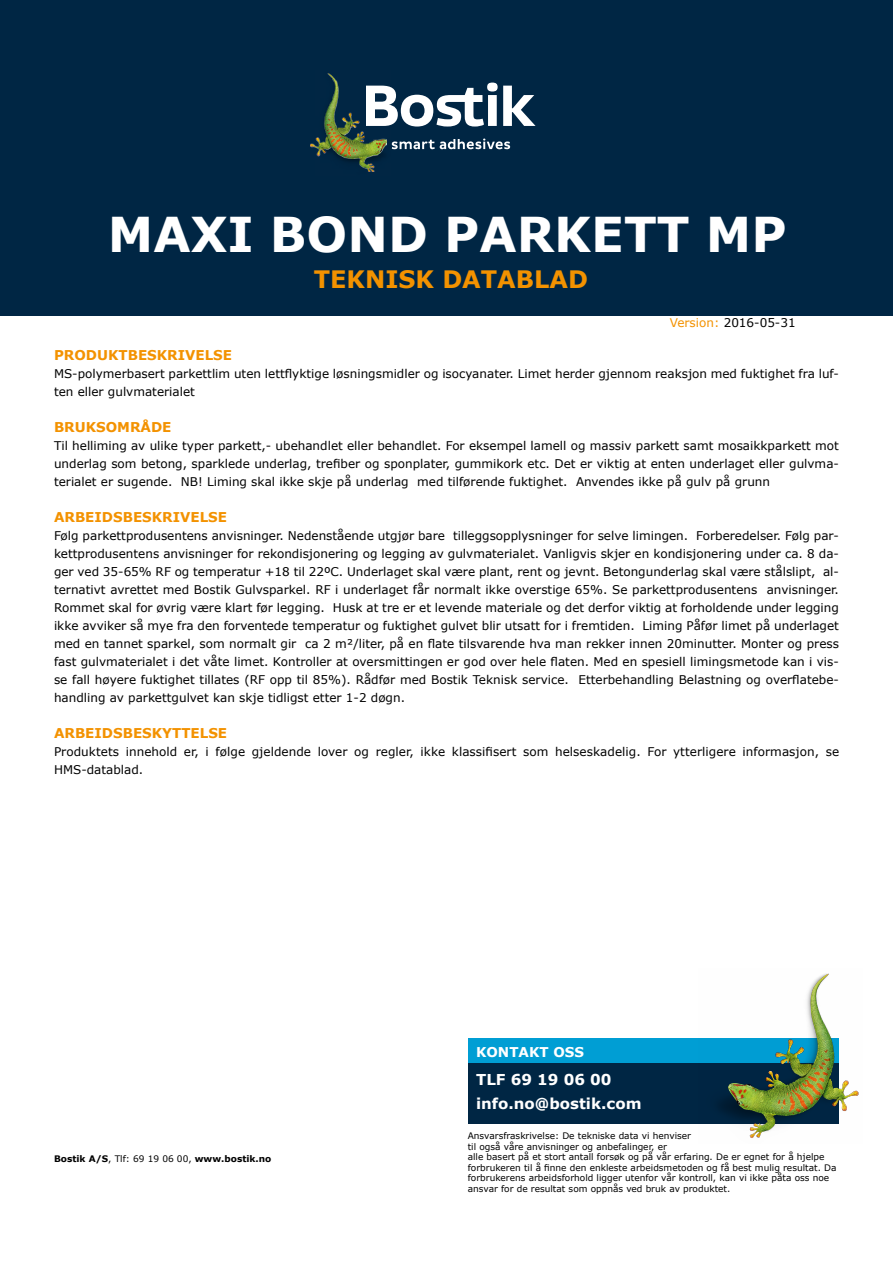
<style>
.page{position:relative;width:893px;height:1263px;background:#fff}
.page>*{position:absolute;margin:0;border:0;box-sizing:border-box;transform-origin:0 0}
.t1{font:700 48px "Verdana";color:#fff}
.t2{font:700 24px "Verdana";color:#f39200}
.t3{font:700 23.55px "Verdana";color:#fff}
.t4{font:700 19.05px "Verdana";color:#fff}
.t5{font:700 15px/24px "Verdana";color:#fff}
.t6{font:700 13.5px "Verdana";color:#f39200}
.t7{font:700 13.5px "Verdana";color:#fff}
.t8{font:12px/18px "Verdana";color:#000}
.t9{font:9px/10.5px "Verdana";color:#000}
.t10{font:700 9px "Verdana";color:#000}
.s1{color:#f39200}
.s2{font-weight:400}
</style>
<div class="page">
<div style="left:0;top:0;width:893px;height:316px;background:#002644"></div>
<img style="left:311px;top:73px;width:75px;height:98px">
<svg style="left:392px;top:139px;width:118px;height:10px"></svg>
<svg style="left:366px;top:83px;width:170px;height:44px"></svg>
<div style="left:469px;top:1038px;width:370px;height:26px;background:#009ed4"></div>
<div style="left:469px;top:1063px;width:370px;height:61px;background:#002644"></div>
<img style="left:719px;top:973px;width:140px;height:165px">
<h1 class="t1" style="left:108px;top:201px;width:680px">MAXI BOND PARKETT MP</h1>
<h2 class="t2" style="left:314px;top:262px;width:276px">TEKNISK DATABLAD</h2>
<p class="t8" style="left:670px;top:313px;width:127px"><span class="s1">Version:</span> 2016-05-31</p>
<p class="t6" style="left:54px;top:346px;width:180px">PRODUKTBESKRIVELSE</p>
<p class="t8" style="left:54px;top:365px;width:786px">MS-polymerbasert parkettlim uten lettflyktige løsningsmidler og isocyanater. Limet herder gjennom reaksjon med fuktighet fra luf&shy;ten eller gulvmaterialet</p>
<p class="t6" style="left:54px;top:418px;width:119px">BRUKSOMRÅDE</p>
<p class="t8" style="left:54px;top:437px;width:786px;text-align:justify">Til helliming av ulike typer parkett,- ubehandlet eller behandlet. For eksempel lamell og massiv parkett samt mosaikkparkett mot underlag som betong, sparklede underlag, trefiber og sponplater, gummikork etc. Det er viktig at enten underlaget eller gulvma&shy;terialet er sugende. NB! Liming skal ikke skje på underlag med tilførende fuktighet. Anvendes ikke på gulv på grunn</p>
<p class="t6" style="left:54px;top:508px;width:175px">ARBEIDSBESKRIVELSE</p>
<p class="t8" style="left:54px;top:527px;width:786px;text-align:justify">Følg parkettprodusentens anvisninger. Nedenstående utgjør bare tilleggsopplysninger for selve limingen. Forberedelser. Følg par&shy;kettprodusentens anvisninger for rekondisjonering og legging av gulvmaterialet. Vanligvis skjer en kondisjonering under ca. 8 da&shy;ger ved 35-65% RF og temperatur +18 til 22ºC. Underlaget skal være plant, rent og jevnt. Betongunderlag skal være stålslipt, al&shy;ternativt avrettet med Bostik Gulvsparkel. RF i underlaget får normalt ikke overstige 65%. Se parkettprodusentens anvisninger.<br>Rommet skal for øvrig være klart før legging. Husk at tre er et levende materiale og det derfor viktig at forholdende under legging ikke avviker så mye fra den forventede temperatur og fuktighet gulvet blir utsatt for i fremtiden. Liming Påfør limet på underlaget med en tannet sparkel, som normalt gir ca 2 m²/liter, på en flate tilsvarende hva man rekker innen 20minutter. Monter og press fast gulvmaterialet i det våte limet. Kontroller at oversmittingen er god over hele flaten. Med en spesiell limingsmetode kan i vis&shy;se fall høyere fuktighet tillates (RF opp til 85%). Rådfør med Bostik Teknisk service. Etterbehandling Belastning og overflatebe&shy;handling av parkettgulvet kan skje tidligst etter 1-2 døgn.</p>
<p class="t6" style="left:54px;top:724px;width:175px">ARBEIDSBESKYTTELSE</p>
<p class="t8" style="left:54px;top:743px;width:787px">Produktets innehold er, i følge gjeldende lover og regler, ikke klassifisert som helseskadelig. For ytterligere informasjon, se<br>HMS-datablad.</p>
<p class="t10" style="left:54px;top:1152px;width:219px">Bostik A/S<span class="s2">, Tlf: 69 19 06 00,</span> www.bostik.no</p>
<p class="t7" style="left:476px;top:1042px;width:109px">KONTAKT OSS</p>
<p class="t5" style="left:476px;top:1067px;width:167px">TLF 69 19 06 00 info.no@bostik.com</p>
<h3 class="t4" style="left:476px;top:1063px;width:118px">Smart help</h3>
<h3 class="t3" style="left:476px;top:1083px;width:219px">1-800-726-7845</h3>
<p class="t9" style="left:468px;top:1130px;width:370px">Ansvarsfraskrivelse: De tekniske data vi henviser<br>til også våre anvisninger og anbefalinger, er<br>alle basert på et stort antall forsøk og på vår erfaring. De er egnet for å hjelpe forbrukeren til å finne den enkleste arbeidsmetoden og få best mulig resultat. Da forbrukerens arbeidsforhold ligger utenfor vår kontroll, kan vi ikke påta oss noe ansvar for de resultat som oppnås ved bruk av produktet.</p>
</div>
